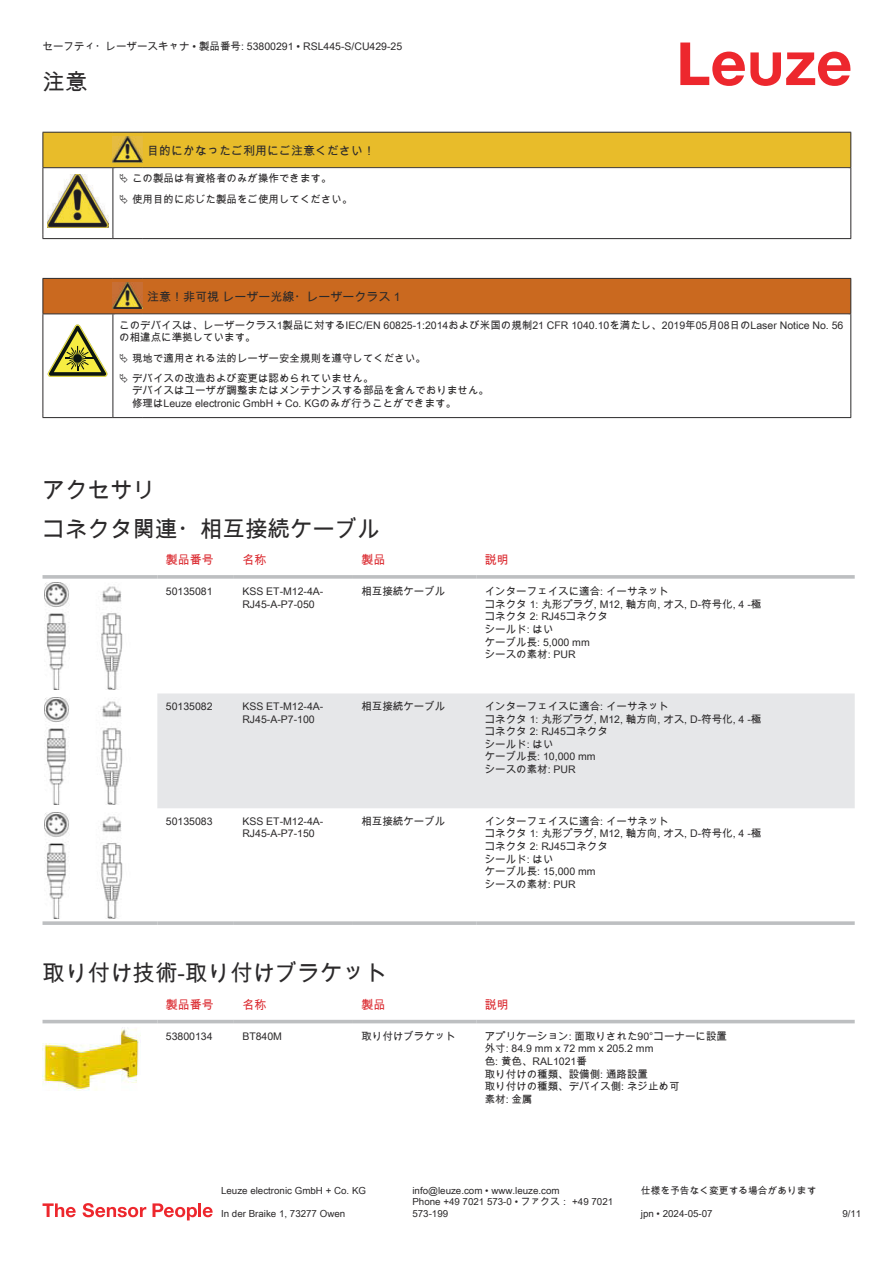
<style>
.page{position:relative;width:893px;height:1263px;background:#fff}
.page>*{position:absolute;margin:0;border:0;box-sizing:border-box;transform-origin:0 0}
.t1{font:22.5px/38.7px "Arial Unicode MS";color:#2b292a}
.t2{font:12px "Arial Unicode MS";color:#2b292a}
.t3{font:12px "Arial Unicode MS";color:#db2a30}
.t4{font:10.5px/12.6px "Arial Unicode MS";color:#2b292a}
.t5{font:9.75px/11.7px "Arial Unicode MS";color:#2b292a}
</style>
<div class="page">
<svg style="left:680px;top:43px;width:170px;height:43px"></svg>
<div style="left:157px;top:693px;width:698px;height:115px;background:#e6e7e9"></div>
<svg style="left:43px;top:575px;width:114px;height:4px"></svg>
<svg style="left:157px;top:575px;width:77px;height:4px"></svg>
<svg style="left:234px;top:575px;width:119px;height:4px"></svg>
<svg style="left:353px;top:575px;width:123px;height:4px"></svg>
<svg style="left:476px;top:575px;width:379px;height:4px;background:#c3c5c7"></svg>
<svg style="left:43px;top:921px;width:114px;height:4px"></svg>
<svg style="left:157px;top:921px;width:77px;height:4px"></svg>
<svg style="left:234px;top:921px;width:119px;height:4px"></svg>
<svg style="left:353px;top:921px;width:123px;height:4px"></svg>
<svg style="left:476px;top:921px;width:379px;height:4px;background:#c3c5c7"></svg>
<img style="left:45px;top:583px;width:78px;height:106px">
<img style="left:45px;top:698px;width:78px;height:106px">
<img style="left:45px;top:812px;width:78px;height:107px">
<svg style="left:43px;top:1019px;width:812px;height:17px"></svg>
<hr style="left:43px;top:1020px;width:114px;height:3px;background:#bdbfc1">
<hr style="left:157px;top:1020px;width:77px;height:3px;background:#bdbfc1">
<hr style="left:234px;top:1020px;width:119px;height:3px;background:#bdbfc1">
<hr style="left:353px;top:1020px;width:123px;height:3px;background:#bdbfc1">
<hr style="left:476px;top:1020px;width:379px;height:3px;background:#bdbfc1">
<img style="left:43px;top:1028px;width:97px;height:63px">
<svg style="left:43px;top:1203px;width:33px;height:14px"></svg>
<svg style="left:83px;top:1203px;width:63px;height:14px"></svg>
<svg style="left:153px;top:1203px;width:44px;height:17px"></svg>
<hr style="left:198px;top:1203px;width:3px;height:14px;background:#ed272d">
<svg style="left:203px;top:1207px;width:10px;height:10px"></svg>
<hr style="left:43px;top:168px;width:1px;height:66px;background:#2b292a">
<hr style="left:113px;top:168px;width:1px;height:66px;background:#2b292a">
<hr style="left:850px;top:168px;width:1px;height:66px;background:#2b292a">
<hr style="left:43px;top:238px;width:70px;height:1px;background:#2b292a">
<hr style="left:113px;top:238px;width:30px;height:1px;background:#2b292a">
<hr style="left:143px;top:238px;width:708px;height:1px;background:#2b292a">
<img style="left:47px;top:209px;width:61px;height:19px">
<div style="left:44px;top:279px;width:806px;height:34px;background:#ca691f"></div>
<svg style="left:44px;top:314px;width:806px;height:103px"></svg>
<hr style="left:43px;top:278px;width:70px;height:1px;background:#2b292a">
<hr style="left:43px;top:279px;width:1px;height:34px;background:#2b292a">
<hr style="left:43px;top:313px;width:70px;height:1px;background:#2b292a">
<hr style="left:113px;top:278px;width:30px;height:1px;background:#2b292a">
<hr style="left:113px;top:313px;width:30px;height:1px;background:#2b292a">
<hr style="left:143px;top:278px;width:708px;height:1px;background:#2b292a">
<hr style="left:850px;top:279px;width:1px;height:34px;background:#2b292a">
<hr style="left:143px;top:313px;width:708px;height:1px;background:#2b292a">
<hr style="left:43px;top:314px;width:1px;height:99px;background:#2b292a">
<hr style="left:113px;top:314px;width:1px;height:99px;background:#2b292a">
<hr style="left:850px;top:314px;width:1px;height:99px;background:#2b292a">
<hr style="left:43px;top:417px;width:70px;height:1px;background:#2b292a">
<hr style="left:113px;top:417px;width:30px;height:1px;background:#2b292a">
<hr style="left:143px;top:417px;width:708px;height:1px;background:#2b292a">
<img style="left:113px;top:283px;width:30px;height:26px">
<svg style="left:47px;top:324px;width:60px;height:53px"></svg>
<svg style="left:115px;top:315px;width:734px;height:98px"></svg>
<svg style="left:43px;top:132px;width:808px;height:77px"></svg>
<svg style="left:120px;top:353px;width:8px;height:9px"></svg>
<svg style="left:120px;top:373px;width:8px;height:10px"></svg>
<p class="t4" style="left:43px;top:40px;width:361px">セーフティ・レーザースキャナ • 製品番号: 53800291 • RSL445-S/CU429-25</p>
<h1 class="t1" style="left:43px;top:62px;width:46px">注意</h1>
<p class="t2" style="left:147px;top:142px;width:229px">目的にかなったご利用にご注意ください！</p>
<p class="t4" style="left:132px;top:168px;width:222px;line-height:20.2px">この製品は有資格者のみが操作できます。<br>使用目的に応じた製品をご使用してください。</p>
<p class="t2" style="left:147px;top:288px;width:255px">注意！非可視 レーザー光線・レーザークラス 1</p>
<p class="t4" style="left:119px;top:318px;width:726px">このデバイスは、レーザークラス1製品に対するIEC/EN 60825-1:2014および米国の規制21 CFR 1040.10を満たし、2019年05月08日のLaser Notice No. 56の相違点に準拠しています。</p>
<p class="t4" style="left:132px;top:347px;width:295px;line-height:20.2px">現地で適用される法的レーザー安全規則を遵守してください。デバイスの改造および変更は認められていません。</p>
<p class="t4" style="left:132px;top:384px;width:358px">デバイスはユーザが調整またはメンテナンスする部品を含んでおりません。修理はLeuze electronic GmbH + Co. KGのみが行うことができます。</p>
<h1 class="t1" style="left:43px;top:470px;width:339px">アクセサリ<br>コネクタ関連・相互接続ケーブル</h1>
<p class="t3" style="left:166px;top:551px;width:49px">製品番号</p>
<p class="t3" style="left:242px;top:551px;width:25px">名称</p>
<p class="t3" style="left:361px;top:551px;width:25px">製品</p>
<p class="t3" style="left:485px;top:551px;width:25px">説明</p>
<p class="t4" style="left:166px;top:585px;width:48px">50135081</p>
<p class="t4" style="left:242px;top:585px;width:83px">KSS ET-M12-4A-<br>RJ45-A-P7-050</p>
<p class="t4" style="left:361px;top:585px;width:85px">相互接続ケーブル</p>
<p class="t4" style="left:485px;top:585px;width:278px">インターフェイスに適合: イーサネット<br>コネクタ 1: 丸形プラグ, M12, 軸方向, オス, D-符号化, 4 -極コネクタ 2: RJ45コネクタ<br>シールド: はい<br>ケーブル長: 5,000 mm<br>シースの素材: PUR</p>
<p class="t4" style="left:166px;top:700px;width:48px">50135082</p>
<p class="t4" style="left:242px;top:700px;width:83px">KSS ET-M12-4A-<br>RJ45-A-P7-100</p>
<p class="t4" style="left:361px;top:700px;width:85px">相互接続ケーブル</p>
<p class="t4" style="left:485px;top:700px;width:278px">インターフェイスに適合: イーサネット<br>コネクタ 1: 丸形プラグ, M12, 軸方向, オス, D-符号化, 4 -極コネクタ 2: RJ45コネクタ<br>シールド: はい<br>ケーブル長: 10,000 mm<br>シースの素材: PUR</p>
<p class="t4" style="left:166px;top:814px;width:48px">50135083</p>
<p class="t4" style="left:242px;top:814px;width:83px">KSS ET-M12-4A-<br>RJ45-A-P7-150</p>
<p class="t4" style="left:361px;top:814px;width:85px">相互接続ケーブル</p>
<p class="t4" style="left:485px;top:814px;width:278px">インターフェイスに適合: イーサネット<br>コネクタ 1: 丸形プラグ, M12, 軸方向, オス, D-符号化, 4 -極コネクタ 2: RJ45コネクタ<br>シールド: はい<br>ケーブル長: 15,000 mm<br>シースの素材: PUR</p>
<h1 class="t1" style="left:43px;top:954px;width:346px">取り付け技術-取り付けブラケット</h1>
<p class="t3" style="left:166px;top:996px;width:49px">製品番号</p>
<p class="t3" style="left:242px;top:996px;width:25px">名称</p>
<p class="t3" style="left:361px;top:996px;width:25px">製品</p>
<p class="t3" style="left:485px;top:996px;width:25px">説明</p>
<p class="t4" style="left:166px;top:1029px;width:48px">53800134</p>
<p class="t4" style="left:242px;top:1029px;width:41px">BT840M</p>
<p class="t4" style="left:361px;top:1029px;width:96px">取り付けブラケット</p>
<p class="t4" style="left:485px;top:1029px;width:244px">アプリケーション: 面取りされた90°コーナーに設置外寸: 84.9 mm x 72 mm x 205.2 mm<br>色: 黄色、RAL1021番<br>取り付けの種類、設備側: 通路設置<br>取り付けの種類、デバイス側: ネジ止め可<br>素材: 金属</p>
<p class="t5" style="left:221px;top:1184px;width:146px">Leuze electronic GmbH + Co. KG</p>
<p class="t5" style="left:412px;top:1184px;width:149px">info@leuze.com • www.leuze.com</p>
<p class="t5" style="left:641px;top:1184px;width:177px">仕様を予告なく変更する場合があります</p>
<p class="t5" style="left:221px;top:1207px;width:126px">In der Braike 1, 73277 Owen</p>
<p class="t5" style="left:412px;top:1196px;width:202px">Phone +49 7021 573-0 • ファクス： +49 7021<br>573-199</p>
<p class="t5" style="left:641px;top:1207px;width:73px">jpn • 2024-05-07</p>
<p class="t5" style="left:842px;top:1207px;width:20px">9/11</p>
</div>
